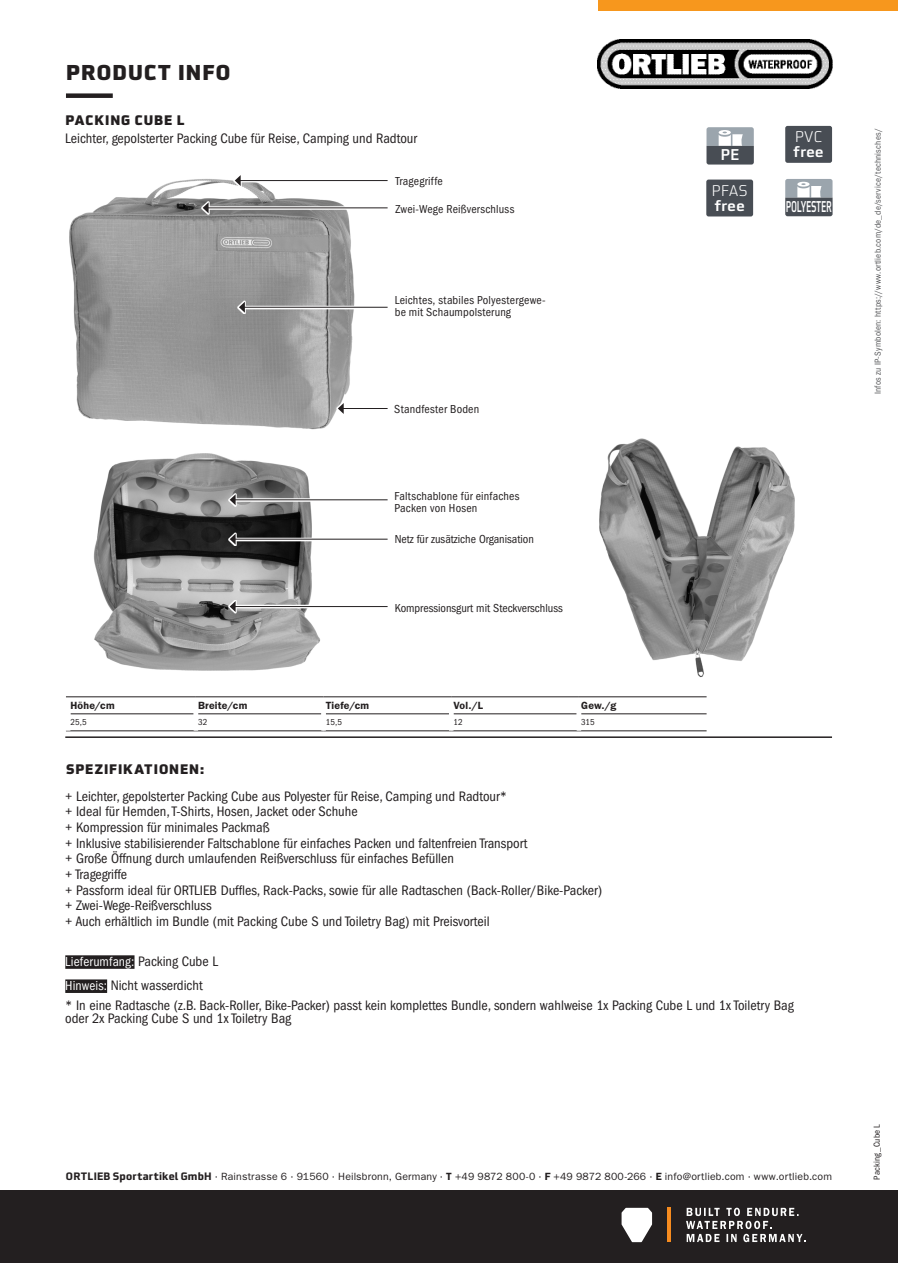
<style>
.page{position:relative;width:898px;height:1263px;background:#fff}
.page>*{position:absolute;margin:0;border:0;box-sizing:border-box;transform-origin:0 0}
.t1{font:900 21px "Utility Pro";letter-spacing:.055em;color:#231f20}
.t2{font:500 15.3px "Utility OT";letter-spacing:-.04em;color:#fff;scale:.56 1}
.t3{font:500 15.3px "Utility OT";letter-spacing:-.04em;color:#fff}
.t4{font:300 15.15px/14.7px "Utility OT";color:#fff}
.t5{font:500 15.15px/14.7px "Utility OT";color:#fff}
.Beschreibung{font:condensed 14.25px "ITC Franklin Gothic Std";color:#231f20}
.Beschreibung_ohne_Aufzählungszeichen{font:condensed 14.25px/13.5px "ITC Franklin Gothic Std";color:#231f20}
.t6{font:900 13.5px "Utility Pro";letter-spacing:.07em;color:#231f20}
.Beschreibung_ohne_Aufzählungszeichen-2{font:condensed 13.5px "ITC Franklin Gothic Std";letter-spacing:.015em;color:#fff}
.Beschreibungen{font:condensed 12px/11.9px "ITC Franklin Gothic Std";letter-spacing:.015em;color:#231f20}
.Beschreibung-2{font:condensed 12px "ITC Franklin Gothic Std";color:#231f20}
.t7{font:10.5px "ITC Franklin Gothic Std";letter-spacing:.02em;color:#231f20}
.t8{font:600 10.5px "ITC Franklin Gothic Std";letter-spacing:.015em;color:#231f20}
.t9{font:condensed 9px "ITC Franklin Gothic Std";letter-spacing:.025em;color:#57585a}
.Version{font:condensed 9px "ITC Franklin Gothic Std";letter-spacing:.02em;color:#231f20}
.s1{font-weight:500}
.s2{font-weight:300}
.s3{font-size:14.25px;color:#231f20}
.s4{font-size:13.5px;color:#fff}
.s5{font-family:"Utility OT";font-weight:700}
.s6{font-weight:600}
</style>
<div class="page">
<img style="left:597px;top:39px;width:234px;height:49px">
<div style="left:597px;top:0;width:300px;height:10px;background:#f7971d"></div>
<div style="left:0;top:1191px;width:897px;height:72px;background:#231f20"></div>
<svg style="left:621px;top:1208px;width:30px;height:34px"></svg>
<hr style="left:667px;top:1208px;width:3px;height:34px;background:#f68b1f">
<svg style="left:686px;top:1208px;width:119px;height:34px"></svg>
<hr style="left:65px;top:736px;width:766px;height:2px;background:#231f20">
<div style="left:66px;top:93px;width:47px;height:5px;background:#231f20"></div>
<img style="left:69px;top:179px;width:286px;height:251px">
<div style="left:336px;top:402px;width:53px;height:13px;background:#fff"></div>
<hr style="left:343px;top:408px;width:44px;height:1px;background:#231f20">
<svg style="left:338px;top:403px;width:5px;height:11px"></svg>
<svg style="left:237px;top:300px;width:151px;height:14px"></svg>
<hr style="left:244px;top:307px;width:143px;height:1px;background:#231f20">
<svg style="left:239px;top:302px;width:6px;height:11px"></svg>
<svg style="left:201px;top:201px;width:187px;height:14px"></svg>
<hr style="left:208px;top:207px;width:179px;height:1px;background:#231f20">
<svg style="left:202px;top:202px;width:6px;height:11px"></svg>
<div style="left:785px;top:126px;width:46px;height:37px;background:#484d54;border-radius:2px"></div>
<svg style="left:233px;top:175px;width:155px;height:12px"></svg>
<hr style="left:240px;top:180px;width:147px;height:1px;background:#231f20">
<svg style="left:235px;top:175px;width:5px;height:11px"></svg>
<img style="left:93px;top:453px;width:227px;height:218px">
<svg style="left:228px;top:493px;width:160px;height:14px"></svg>
<hr style="left:235px;top:499px;width:152px;height:1px;background:#231f20">
<svg style="left:230px;top:494px;width:5px;height:11px"></svg>
<svg style="left:228px;top:600px;width:160px;height:13px"></svg>
<hr style="left:235px;top:606px;width:152px;height:1px;background:#231f20">
<svg style="left:230px;top:601px;width:5px;height:11px"></svg>
<img style="left:599px;top:438px;width:196px;height:240px">
<svg style="left:228px;top:532px;width:160px;height:14px"></svg>
<hr style="left:235px;top:539px;width:152px;height:1px;background:#231f20">
<svg style="left:230px;top:534px;width:5px;height:11px"></svg>
<svg style="left:706px;top:127px;width:47px;height:37px;background:#848990"></svg>
<svg style="left:785px;top:179px;width:46px;height:37px;background:#82888e"></svg>
<div style="left:706px;top:180px;width:46px;height:36px;background:#484d54;border-radius:2px"></div>
<div style="left:65px;top:955px;width:69px;height:14px;background:#231f20"></div>
<div style="left:65px;top:979px;width:42px;height:14px;background:#231f20"></div>
<hr style="left:70px;top:713px;width:123px;height:1px;background:#231f20">
<hr style="left:198px;top:713px;width:123px;height:1px;background:#231f20">
<hr style="left:326px;top:713px;width:123px;height:1px;background:#231f20">
<hr style="left:453px;top:713px;width:123px;height:1px;background:#231f20">
<hr style="left:581px;top:713px;width:125px;height:1px;background:#231f20">
<hr style="left:66px;top:730px;width:130px;height:1px;background:#231f20">
<hr style="left:196px;top:730px;width:127px;height:1px;background:#231f20">
<hr style="left:323px;top:730px;width:128px;height:1px;background:#231f20">
<hr style="left:451px;top:730px;width:127px;height:1px;background:#231f20">
<hr style="left:578px;top:730px;width:128px;height:1px;background:#231f20">
<hr style="left:449px;top:714px;width:4px;height:17px;background:#fff">
<hr style="left:66px;top:714px;width:4px;height:17px;background:#fff">
<div style="left:576px;top:714px;width:5px;height:17px;background:#fff"></div>
<div style="left:321px;top:714px;width:5px;height:17px;background:#fff"></div>
<div style="left:193px;top:714px;width:5px;height:17px;background:#fff"></div>
<hr style="left:66px;top:696px;width:130px;height:1px;background:#231f20">
<hr style="left:196px;top:696px;width:127px;height:1px;background:#231f20">
<hr style="left:323px;top:696px;width:128px;height:1px;background:#231f20">
<hr style="left:451px;top:696px;width:127px;height:1px;background:#231f20">
<hr style="left:578px;top:696px;width:128px;height:1px;background:#231f20">
<h1 class="t1" style="left:66px;top:53px;width:166px">PRODUCT INFO</h1>
<p class="t6" style="left:65px;top:108px;width:121px">PACKING CUBE L</p>
<p class="Beschreibung_ohne_Aufzählungszeichen" style="left:65px;top:132px;width:353px">Leichter, gepolsterter Packing Cube für Reise, Camping und Radtour</p>
<p class="Beschreibungen" style="left:395px;top:175px;width:49px">Tragegriffe</p>
<p class="Beschreibungen" style="left:395px;top:203px;width:120px">Zwei-Wege Reißverschluss</p>
<p class="Beschreibungen" style="left:394px;top:294px;width:152px">Leichtes, stabiles Polyestergewe&shy;be mit Schaumpolsterung</p>
<p class="Beschreibungen" style="left:394px;top:404px;width:86px">Standfester Boden</p>
<p class="Beschreibungen" style="left:394px;top:491px;width:126px">Faltschablone für einfaches<br>Packen von Hosen</p>
<p class="Beschreibung-2" style="left:394px;top:532px;width:141px">Netz für zusätziche Organisation</p>
<p class="Beschreibung-2" style="left:394px;top:601px;width:169px">Kompressionsgurt mit Steckverschluss</p>
<p class="t8" style="left:70px;top:699px;width:46px">Höhe/cm</p>
<p class="t8" style="left:198px;top:699px;width:51px">Breite/cm</p>
<p class="t8" style="left:326px;top:699px;width:45px">Tiefe/cm</p>
<p class="t8" style="left:453px;top:699px;width:31px">Vol./L</p>
<p class="t8" style="left:581px;top:699px;width:37px">Gew./g</p>
<p class="Version" style="left:70px;top:717px;width:18px">25,5</p>
<p class="Version" style="left:198px;top:717px;width:11px">32</p>
<p class="Version" style="left:326px;top:717px;width:18px">15,5</p>
<p class="Version" style="left:453px;top:717px;width:11px">12</p>
<p class="Version" style="left:581px;top:717px;width:15px">315</p>
<p class="t6" style="left:66px;top:757px;width:140px">SPEZIFIKATIONEN:</p>
<p class="t3" style="left:720px;top:145px;width:21px">PE</p>
<p class="t4" style="left:711px;top:183px;width:38px">PFAS <span class="s1">free</span></p>
<p class="t5" style="left:793px;top:129px;width:32px"><span class="s2">PVC </span>free</p>
<p class="t2" style="left:785px;top:197px;width:83px">POLYESTER</p>
<p class="Beschreibung" style="left:65px;top:788px;width:443px">+ Leichter, gepolsterter Packing Cube aus Polyester für Reise, Camping und Radtour*</p>
<p class="Beschreibung" style="left:65px;top:804px;width:294px">+ Ideal für Hemden, T-Shirts, Hosen, Jacket oder Schuhe</p>
<p class="Beschreibung" style="left:65px;top:819px;width:206px">+ Kompression für minimales Packmaß</p>
<p class="Beschreibung" style="left:65px;top:835px;width:463px">+ Inklusive stabilisierender Faltschablone für einfaches Packen und faltenfreien Transport</p>
<p class="Beschreibung" style="left:65px;top:850px;width:390px">+ Große Öffnung durch umlaufenden Reißverschluss für einfaches Befüllen</p>
<p class="Beschreibung" style="left:65px;top:866px;width:63px">+ Tragegriffe</p>
<p class="Beschreibung" style="left:65px;top:882px;width:538px">+ Passform ideal für ORTLIEB Duffles, Rack-Packs, sowie für alle Radtaschen (Back-Roller/Bike-Packer)</p>
<p class="Beschreibung" style="left:65px;top:897px;width:148px">+ Zwei-Wege-Reißverschluss</p>
<p class="Beschreibung" style="left:65px;top:913px;width:425px">+ Auch erhältlich im Bundle (mit Packing Cube S und Toiletry Bag) mit Preisvorteil</p>
<p class="Beschreibung_ohne_Aufzählungszeichen-2" style="left:65px;top:953px;width:154px">Lieferumfang: <span class="s3">Packing Cube L</span></p>
<p class="Beschreibung_ohne_Aufzählungszeichen" style="left:65px;top:978px;width:139px"><span class="s4">Hinweis:</span> Nicht wasserdicht</p>
<p class="Beschreibung_ohne_Aufzählungszeichen" style="left:65px;top:998px;width:729px">* In eine Radtasche (z.B. Back-Roller, Bike-Packer) passt kein komplettes Bundle, sondern wahlweise 1x Packing Cube L und 1x Toiletry Bag oder 2x Packing Cube S und 1x Toiletry Bag</p>
<p class="t7" style="left:66px;top:1170px;width:767px"><span class="s5">ORTLIEB Sportartikel GmbH</span> · Rainstrasse 6 · 91560 · Heilsbronn, Germany · <span class="s6">T</span> +49 9872 800-0 · <span class="s6">F</span> +49 9872 800-266 · <span class="s6">E</span> info@ortlieb.com · www.ortlieb.com</p>
<p class="t9" style="left:872px;top:394px;width:267px;rotate:-90deg">Infos zu IP-Symbolen: https://www.ortlieb.com/de_de/service/technisches/</p>
<p class="Version" style="left:871px;top:1179px;width:57px;rotate:-90deg">Packing_Cube L</p>
</div>
